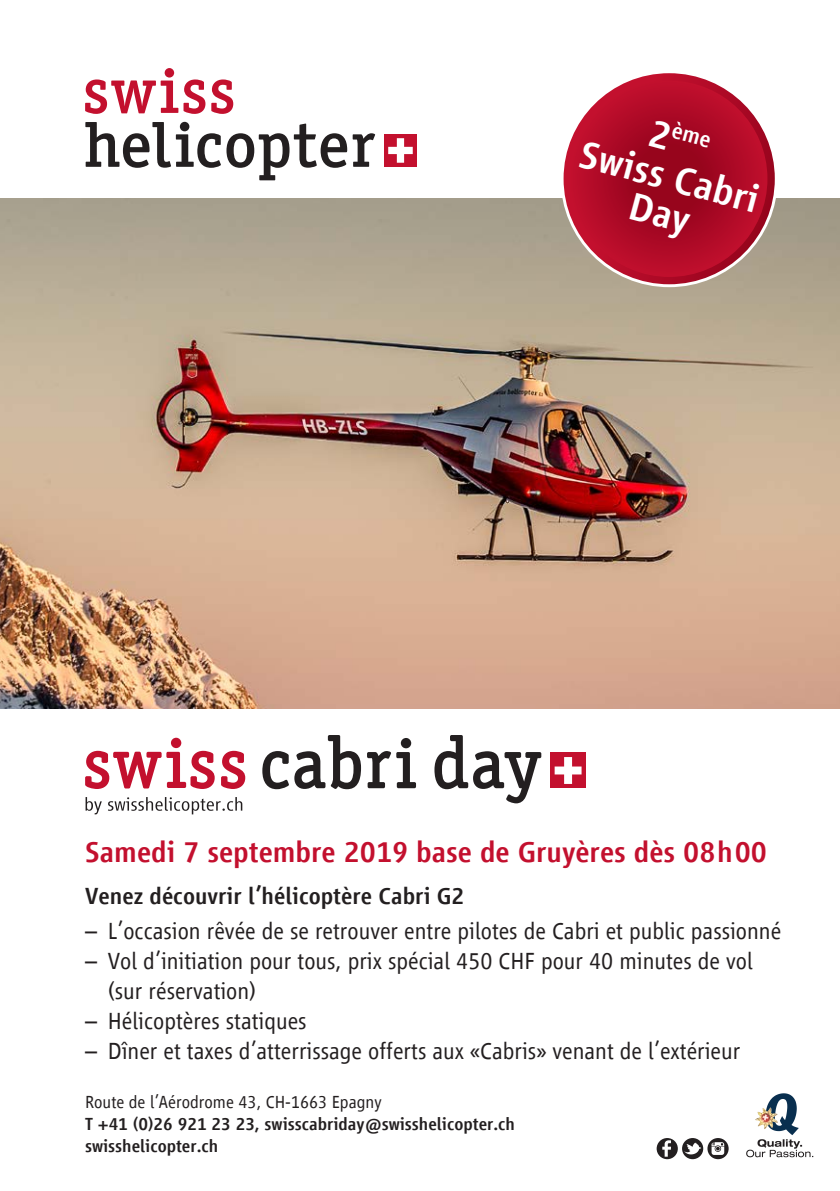
<style>
.page{position:relative;width:840px;height:1191px;background:#fff}
.page>*{position:absolute;margin:0;border:0;box-sizing:border-box;transform-origin:0 0}
.t1{font:500 40px/38px "Vialog LT Com";color:#fff;text-align:center}
.t2{font:500 30px "Vialog LT Com";color:#c3102e}
.t3{font:300 24px/30px "Vialog LT Com";color:#231f20}
.t4{font:500 24px "Vialog LT Com";color:#231f20}
.t5{font:500 23.4px "Vialog LT Com";color:#fff}
.t6{font:500 18px/22px "Vialog LT Com";color:#231f20}
.t7{font:300 18px "Vialog LT Com";color:#231f20}
.s1{font-size:40px}
</style>
<div class="page">
<img style="left:0;top:198px;width:839px;height:511px">
<svg style="left:707px;top:1138px;width:21px;height:21px"></svg>
<svg style="left:711px;top:1142px;width:12px;height:13px"></svg>
<div style="left:656px;top:1138px;width:21px;height:21px;background:#231f20;border-radius:50%"></div>
<svg style="left:681px;top:1138px;width:21px;height:21px"></svg>
<svg style="left:662px;top:1140px;width:8px;height:16px"></svg>
<svg style="left:683px;top:1142px;width:17px;height:12px"></svg>
<svg style="left:746px;top:1093px;width:65px;height:64px"></svg>
<img style="left:754px;top:1107px;width:23px;height:22px">
<div style="left:384px;top:134px;width:32px;height:33px;background:#c3102e"></div>
<svg style="left:388px;top:138px;width:24px;height:25px"></svg>
<div style="left:164px;top:68px;width:10px;height:10px;background:#c3102e;border-radius:50%"></div>
<svg style="left:85px;top:79px;width:120px;height:35px"></svg>
<svg style="left:211px;top:79px;width:22px;height:35px"></svg>
<svg style="left:85px;top:122px;width:290px;height:58px"></svg>
<svg style="left:561px;top:72px;width:214px;height:214px;background:#be354d"></svg>
<svg style="left:570px;top:81px;width:197px;height:196px;background:#ac0925"></svg>
<div style="left:171px;top:737px;width:10px;height:11px;background:#c3102e;border-radius:50%"></div>
<svg style="left:85px;top:751px;width:129px;height:38px"></svg>
<svg style="left:221px;top:751px;width:24px;height:38px"></svg>
<div style="left:550px;top:752px;width:35px;height:36px;background:#c3102e"></div>
<svg style="left:554px;top:757px;width:27px;height:27px"></svg>
<svg style="left:85px;top:797px;width:17px;height:17px"></svg>
<svg style="left:108px;top:797px;width:134px;height:17px"></svg>
<svg style="left:262px;top:735px;width:99px;height:54px"></svg>
<div style="left:400px;top:738px;width:11px;height:10px;background:#231f20;border-radius:50%"></div>
<svg style="left:367px;top:751px;width:49px;height:37px"></svg>
<svg style="left:434px;top:735px;width:107px;height:68px"></svg>
<p class="t5" style="left:655px;top:112px;width:63px;rotate:15deg"><span class="s1">2</span>ème</p>
<h1 class="t1" style="left:585px;top:134px;width:185px;rotate:15deg">Swiss Cabri<br>Day</h1>
<p class="t2" style="left:85px;top:835px;width:683px">Samedi 7 septembre 2019 base de Gruyères dès 08h00</p>
<p class="t4" style="left:85px;top:882px;width:380px">Venez découvrir l’hélicoptère Cabri G2</p>
<p class="t3" style="left:85px;top:916px;width:697px">– L’occasion rêvée de se retrouver entre pilotes de Cabri et public passionné</p>
<p class="t3" style="left:108px;top:946px;width:646px;text-indent:-23px">– Vol d’initiation pour tous, prix spécial 450 CHF pour 40 minutes de vol (sur réservation)</p>
<p class="t3" style="left:85px;top:1006px;width:223px">– Hélicoptères statiques</p>
<p class="t3" style="left:85px;top:1036px;width:656px">– Dîner et taxes d’atterrissage offerts aux «Cabris» venant de l’extérieur</p>
<p class="t7" style="left:85px;top:1091px;width:298px">Route de l’Aérodrome 43, CH-1663 Epagny</p>
<p class="t6" style="left:85px;top:1112px;width:431px">T +41 (0)26 921 23 23, swisscabriday@swisshelicopter.ch swisshelicopter.ch</p>
</div>
